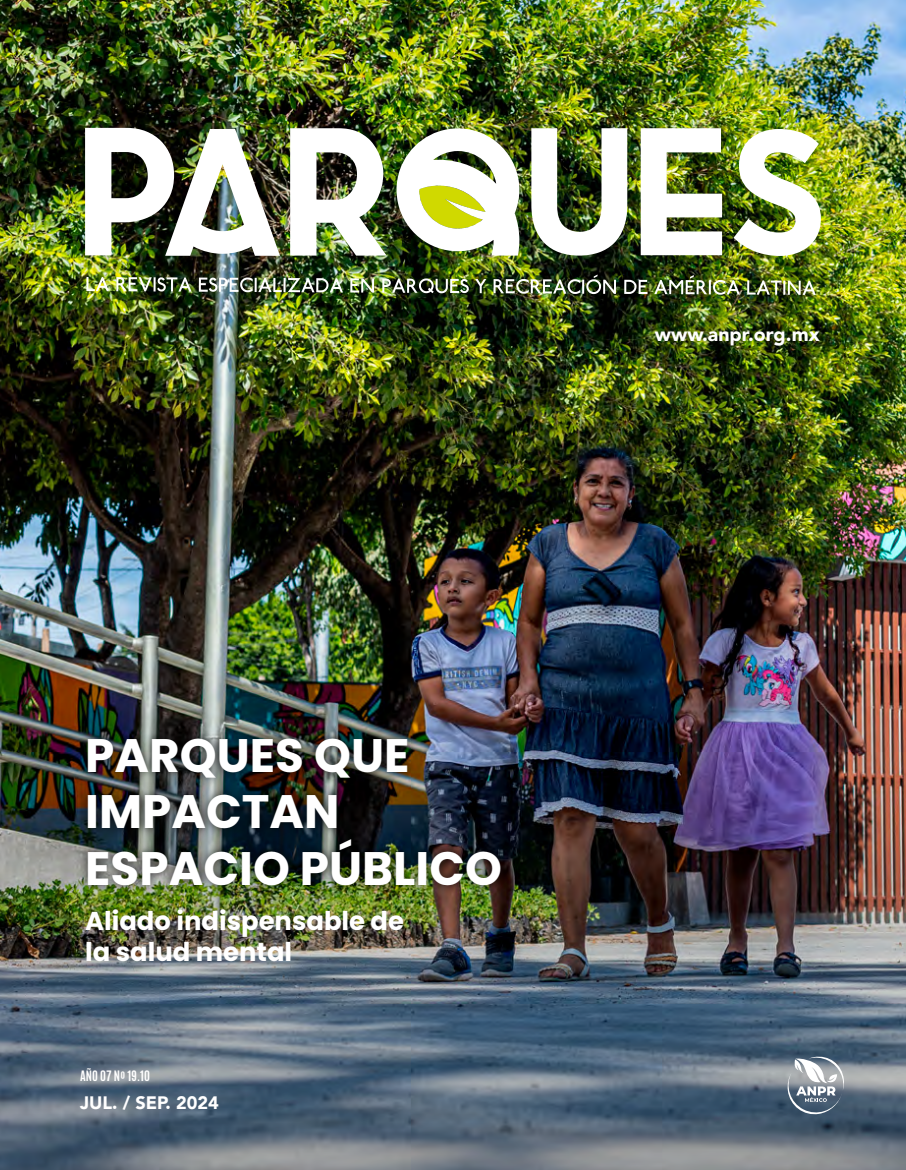
<style>
.page{position:relative;width:906px;height:1170px;background:#fff}
.page>*{position:absolute;margin:0;border:0;box-sizing:border-box;transform-origin:0 0}
.t1{font:700 46.95px/56.2px "Poppins";color:#fff}
.t2{font:700 25.8px/31px "Poppins";color:#fff}
.t3{font:900 19.5px "Avenir LT Std";color:#fff}
.t4{font:900 18px "Avenir";color:#fff}
.t5{font:700 12px "Antonio";color:#fff}
</style>
<div class="page">
<img style="left:0;top:0;width:906px;height:1169px">
<img style="left:396px;top:128px;width:123px;height:127px">
<img style="left:290px;top:128px;width:96px;height:127px">
<img style="left:531px;top:128px;width:96px;height:127px">
<img style="left:640px;top:128px;width:82px;height:127px">
<img style="left:733px;top:129px;width:88px;height:127px">
<img style="left:85px;top:128px;width:195px;height:128px">
<svg style="left:86px;top:277px;width:23px;height:14px"></svg>
<svg style="left:116px;top:277px;width:75px;height:15px"></svg>
<svg style="left:199px;top:277px;width:83px;height:15px"></svg>
<hr style="left:283px;top:278px;width:3px;height:14px;background:#fff">
<svg style="left:288px;top:278px;width:55px;height:14px"></svg>
<svg style="left:350px;top:278px;width:24px;height:14px"></svg>
<svg style="left:382px;top:278px;width:87px;height:15px"></svg>
<svg style="left:475px;top:279px;width:11px;height:14px"></svg>
<img style="left:493px;top:274px;width:123px;height:20px">
<svg style="left:624px;top:280px;width:23px;height:14px"></svg>
<img style="left:654px;top:275px;width:86px;height:20px">
<svg style="left:747px;top:280px;width:68px;height:15px"></svg>
<svg style="left:784px;top:1054px;width:61px;height:62px;background:#85919e"></svg>
<img style="left:72px;top:718px;width:443px;height:264px">
<p class="t3" style="left:655px;top:322px;width:166px">www.anpr.org.mx</p>
<h1 class="t1" style="left:85px;top:727px;width:418px">PARQUES QUE<br>IMPACTAN<br>ESPACIO PÚBLICO</h1>
<p class="t2" style="left:85px;top:905px;width:320px">Aliado indispensable de la salud mental</p>
<p class="t5" style="left:80px;top:1066px;width:71px">AÑO 07 Nº 19.10</p>
<p class="t4" style="left:80px;top:1086px;width:140px">JUL. / SEP. 2024</p>
</div>
